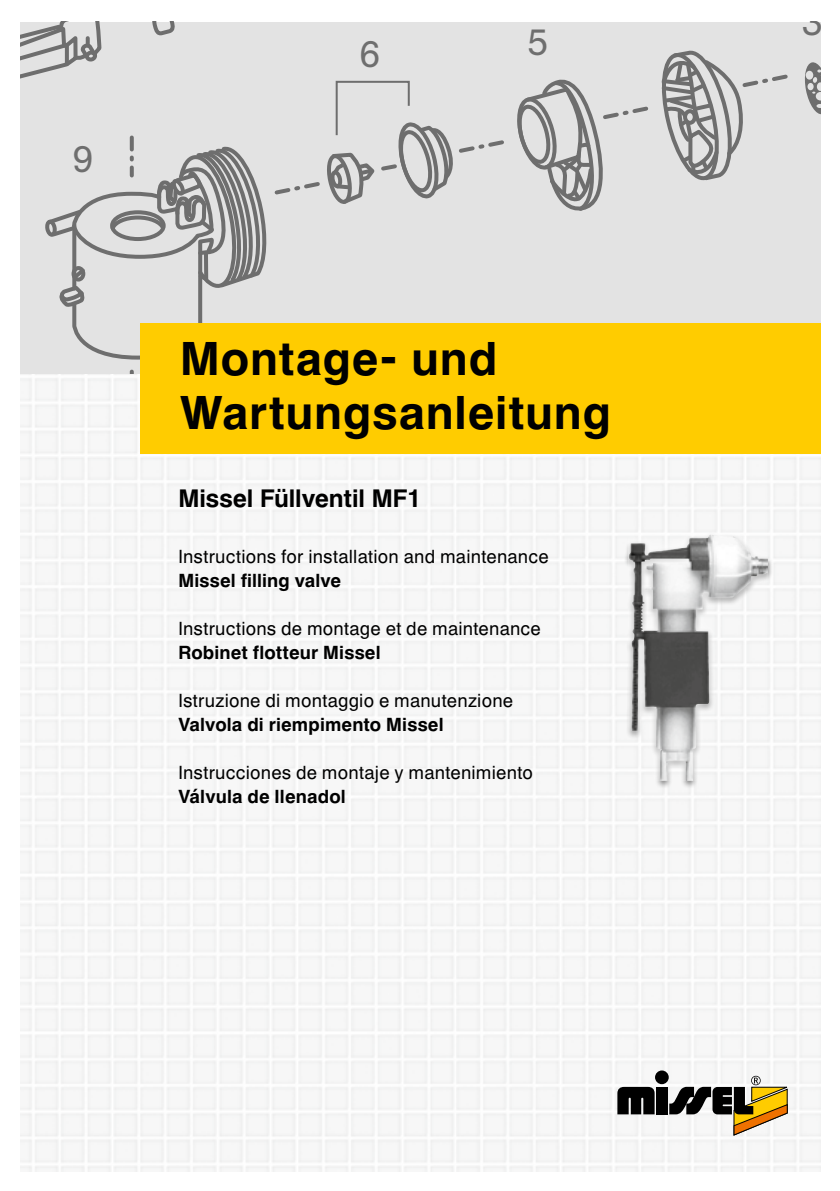
<style>
.page{position:relative;width:840px;height:1191px;background:#fff}
.page>*{position:absolute;margin:0;border:0;box-sizing:border-box;transform-origin:0 0}
.copy{font:500 45.2px/54.2px "Europa Gro SBOP";letter-spacing:.02em;color:#000}
.t1{font:36px "Europa Gro SBOP";color:#6e6e6e}
.Überschrift_12pt{font:500 24px "Europa Gro SBOP";letter-spacing:-.005em;color:#000}
.copy-2{font:18px "Europa Gro SBOP";letter-spacing:.01em;color:#000}
.copy-3{font:500 18px "Europa Gro SBOP";letter-spacing:.01em;color:#000}
</style>
<div class="page">
<img style="left:20px;top:373px;width:799px;height:798px">
<div style="left:20px;top:22px;width:799px;height:351px;background:#e3e3e3"></div>
<svg style="left:805px;top:62px;width:14px;height:52px"></svg>
<svg style="left:20px;top:22px;width:768px;height:338px"></svg>
<div style="left:140px;top:323px;width:679px;height:131px;background:#fc0"></div>
<div style="left:622px;top:532px;width:150px;height:256px;background:#000;opacity:.5"></div>
<img style="left:628px;top:534px;width:139px;height:247px">
<div style="left:654px;top:1070px;width:14px;height:14px;background:#000;border-radius:50%"></div>
<div style="left:656px;top:1086px;width:11px;height:28px;background:#000"></div>
<svg style="left:617px;top:1086px;width:37px;height:28px"></svg>
<svg style="left:669px;top:1075px;width:120px;height:60px"></svg>
<p class="t1" style="left:72px;top:137px;width:22px">9</p>
<p class="t1" style="left:359px;top:31px;width:22px">6</p>
<p class="t1" style="left:527px;top:19px;width:22px">5</p>
<p class="copy" style="left:180px;top:331px;width:432px">Montage- und<br>Wartungsanleitung</p>
<p class="Überschrift_12pt" style="left:178px;top:483px;width:244px">Missel Füllventil MF1</p>
<p class="copy-2" style="left:178px;top:545px;width:372px">Instructions for installation and maintenance</p>
<p class="copy-3" style="left:178px;top:569px;width:164px">Missel filling valve</p>
<p class="copy-2" style="left:178px;top:617px;width:364px">Instructions de montage et de maintenance</p>
<p class="copy-3" style="left:178px;top:641px;width:204px">Robinet flotteur Missel</p>
<p class="copy-2" style="left:178px;top:689px;width:336px">Istruzione di montaggio e manutenzione</p>
<p class="copy-3" style="left:178px;top:713px;width:267px">Valvola di riempimento Missel</p>
<p class="copy-2" style="left:178px;top:761px;width:356px">Instrucciones de montaje y mantenimiento</p>
<p class="copy-3" style="left:178px;top:785px;width:169px">Válvula de Ilenadol</p>
<p class="t1" style="left:801px;top:-1px;width:22px">3</p>
</div>
